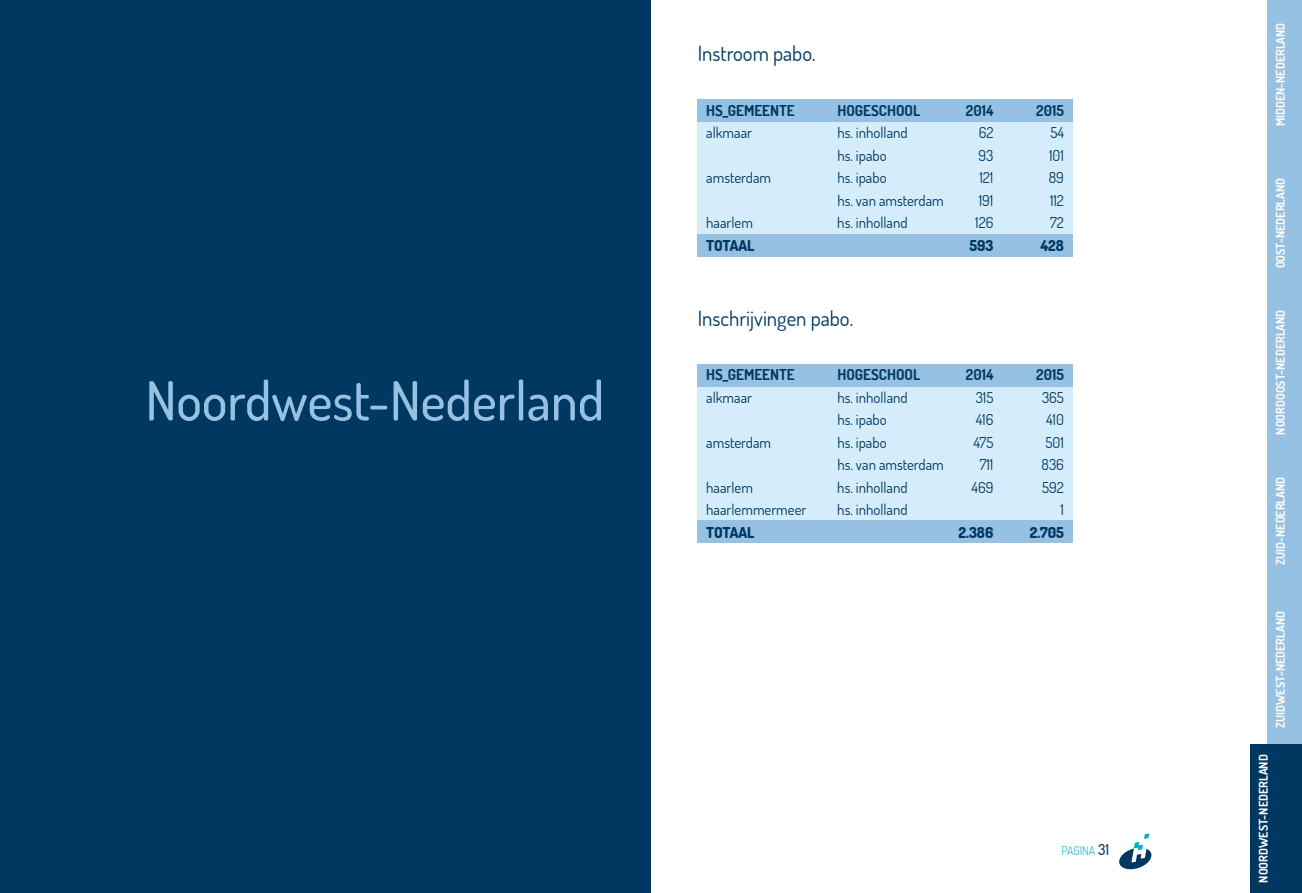
<style>
.page{position:relative;width:1302px;height:893px;background:#fff}
.page>*{position:absolute;margin:0;border:0;box-sizing:border-box;transform-origin:0 0}
.t1{font:500 54px "Dosis";color:#96c1e3}
.t2{font:21px "Dosis";color:#003862}
.t3{font:15px "Dosis";color:#003862}
.t4{font:700 15px "Dosis";color:#003862}
.t5{font:800 15px "Dosis";color:#003862}
.t6{font:700 12px "Dosis";color:#fff}
.t7{font:300 12px "Dosis";color:#00aec7}
.s1{font-weight:500;font-size:15px;color:#003862}
</style>
<div class="page">
<svg style="left:1119px;top:833px;width:33px;height:37px"></svg>
<div style="left:1250px;top:744px;width:51px;height:149px;background:#003862"></div>
<div style="left:1267px;top:595px;width:34px;height:149px;background:#96c1e3"></div>
<div style="left:1267px;top:446px;width:34px;height:149px;background:#96c1e3"></div>
<div style="left:1267px;top:298px;width:34px;height:148px;background:#96c1e3"></div>
<div style="left:1267px;top:149px;width:34px;height:149px;background:#96c1e3"></div>
<div style="left:1267px;top:0;width:34px;height:149px;background:#96c1e3"></div>
<div style="left:697px;top:99px;width:375px;height:157px;background:#d5edfa"></div>
<div style="left:697px;top:99px;width:375px;height:23px;background:#96c1e3"></div>
<div style="left:697px;top:234px;width:375px;height:22px;background:#96c1e3"></div>
<div style="left:697px;top:364px;width:375px;height:178px;background:#d5edfa"></div>
<div style="left:697px;top:364px;width:375px;height:23px;background:#96c1e3"></div>
<div style="left:697px;top:520px;width:375px;height:23px;background:#96c1e3"></div>
<div style="left:0;top:0;width:651px;height:893px;background:#003862"></div>
<h1 class="t1" style="left:145px;top:365px;width:460px">Noordwest-Nederland</h1>
<h2 class="t2" style="left:697px;top:40px;width:119px">Instroom pabo.</h2>
<p class="t4" style="left:706px;top:101px;width:34px">HS_GEMEENTEHOGES</p>
<p class="t4" style="left:878px;top:101px;width:16px">CHOOL</p>
<p class="t4" style="left:965px;top:101px;width:29px">2014</p>
<p class="t4" style="left:1036px;top:101px;width:29px">2015</p>
<p class="t3" style="left:706px;top:123px;width:47px">alkmaar</p>
<p class="t3" style="left:837px;top:123px;width:72px">hs. inholland</p>
<p class="t3" style="left:978px;top:123px;width:16px">62</p>
<p class="t3" style="left:1050px;top:123px;width:15px">54</p>
<p class="t3" style="left:837px;top:145px;width:51px">hs. ipabo</p>
<p class="t3" style="left:978px;top:145px;width:16px">93</p>
<p class="t3" style="left:1048px;top:145px;width:16px">101</p>
<p class="t3" style="left:706px;top:168px;width:66px">amsterdam</p>
<p class="t3" style="left:837px;top:168px;width:51px">hs. ipabo</p>
<p class="t3" style="left:979px;top:168px;width:15px">121</p>
<p class="t3" style="left:1048px;top:168px;width:17px">89</p>
<p class="t3" style="left:837px;top:190px;width:108px">hs. van amsterdam</p>
<p class="t3" style="left:978px;top:190px;width:16px">191</p>
<p class="t3" style="left:1049px;top:190px;width:15px">112</p>
<p class="t3" style="left:706px;top:213px;width:48px">haarlem</p>
<p class="t3" style="left:837px;top:213px;width:72px">hs. inholland</p>
<p class="t3" style="left:975px;top:213px;width:20px">126</p>
<p class="t3" style="left:1049px;top:213px;width:15px">72</p>
<p class="t5" style="left:706px;top:236px;width:50px">TOTAAL</p>
<p class="t5" style="left:969px;top:236px;width:26px">593</p>
<p class="t5" style="left:1040px;top:236px;width:25px">428</p>
<h2 class="t2" style="left:697px;top:305px;width:157px">Inschrijvingen pabo.</h2>
<p class="t4" style="left:706px;top:365px;width:34px">HS_GEMEENTEHOGES</p>
<p class="t4" style="left:878px;top:365px;width:16px">CHOOL</p>
<p class="t4" style="left:965px;top:365px;width:29px">2014</p>
<p class="t4" style="left:1036px;top:365px;width:29px">2015</p>
<p class="t3" style="left:706px;top:387px;width:47px">alkmaar</p>
<p class="t3" style="left:837px;top:387px;width:72px">hs. inholland</p>
<p class="t3" style="left:975px;top:387px;width:19px">315</p>
<p class="t3" style="left:1041px;top:387px;width:23px">365</p>
<p class="t3" style="left:837px;top:410px;width:51px">hs. ipabo</p>
<p class="t3" style="left:975px;top:410px;width:19px">416</p>
<p class="t3" style="left:1045px;top:410px;width:19px">410</p>
<p class="t3" style="left:706px;top:432px;width:66px">amsterdam</p>
<p class="t3" style="left:837px;top:432px;width:51px">hs. ipabo</p>
<p class="t3" style="left:973px;top:432px;width:22px">475</p>
<p class="t3" style="left:1045px;top:432px;width:20px">501</p>
<p class="t3" style="left:837px;top:455px;width:108px">hs. van amsterdam</p>
<p class="t3" style="left:979px;top:455px;width:15px">711</p>
<p class="t3" style="left:1041px;top:455px;width:24px">836</p>
<p class="t3" style="left:706px;top:477px;width:48px">haarlem</p>
<p class="t3" style="left:837px;top:477px;width:72px">hs. inholland</p>
<p class="t3" style="left:971px;top:477px;width:23px">469</p>
<p class="t3" style="left:1041px;top:477px;width:23px">592</p>
<p class="t3" style="left:706px;top:500px;width:102px">haarlemmermeer</p>
<p class="t3" style="left:837px;top:500px;width:72px">hs. inholland</p>
<p class="t3" style="left:1060px;top:500px;width:5px">1</p>
<p class="t5" style="left:706px;top:523px;width:50px">TOTAAL</p>
<p class="t5" style="left:958px;top:523px;width:37px">2.386</p>
<p class="t5" style="left:1029px;top:523px;width:36px">2.705</p>
<p class="t7" style="left:1061px;top:843px;width:49px">PAGINA <span class="s1">31</span></p>
<p class="t6" style="left:1272px;top:126px;width:104px;rotate:-90deg">MIDDEN-NEDERLAND</p>
<p class="t6" style="left:1272px;top:268px;width:91px;rotate:-90deg">OOST-NEDERLAND</p>
<p class="t6" style="left:1272px;top:434px;width:125px;rotate:-90deg">NOORDOOST-NEDERLAND</p>
<p class="t6" style="left:1272px;top:565px;width:88px;rotate:-90deg">ZUID-NEDERLAND</p>
<p class="t6" style="left:1272px;top:728px;width:117px;rotate:-90deg">ZUIDWEST-NEDERLAND</p>
<p class="t6" style="left:1255px;top:883px;width:128px;rotate:-90deg">NOORDWEST-NEDERLAND</p>
</div>
